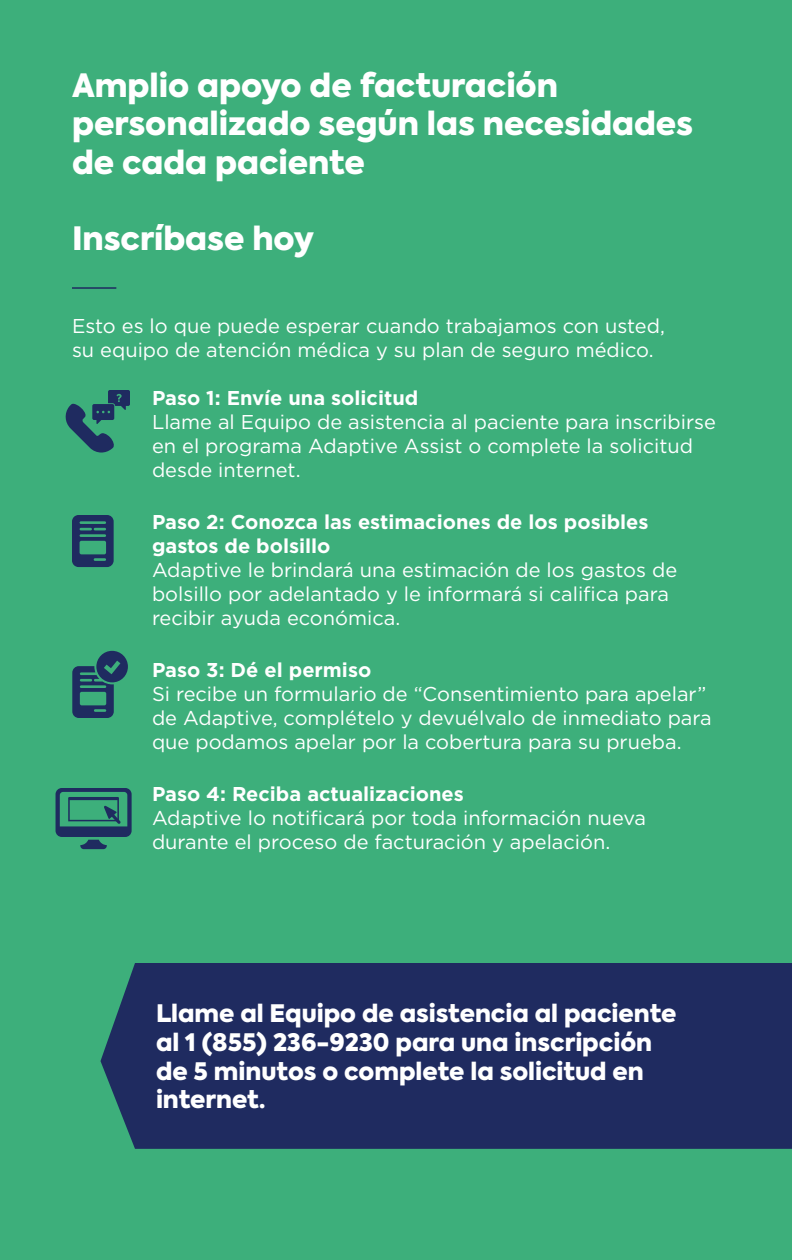
<style>
.page{position:relative;width:792px;height:1260px;background:#3daf7b}
.page>*{position:absolute;margin:0;border:0;box-sizing:border-box;transform-origin:0 0}
.t1{font:900 32px/38.4px "Axiforma";color:#fff}
.t2{font:900 24px/28.8px "Axiforma";color:#fff}
.t3{font:20px/24px "Gotham";color:#fff}
.t4{font:700 20px/24px "Gotham";color:#fff}
</style>
<div class="page">
<hr style="left:72px;top:287px;width:44px;height:2px;background:#1f2b60">
<svg style="left:65px;top:390px;width:65px;height:63px"></svg>
<svg style="left:72px;top:651px;width:56px;height:67px"></svg>
<svg style="left:56px;top:788px;width:76px;height:61px"></svg>
<svg style="left:72px;top:515px;width:42px;height:52px"></svg>
<div style="left:100px;top:963px;width:692px;height:186px;background:#1f2b60"></div>
<p class="t1" style="left:72px;top:66px;width:623px">Amplio apoyo de facturación personalizado según las necesidades de cada paciente</p>
<p class="t1" style="left:72px;top:220px;width:244px">Inscríbase hoy</p>
<p class="t3" style="left:72px;top:314px;width:594px">Esto es lo que puede esperar cuando trabajamos con usted, su equipo de atención médica y su plan de seguro médico.</p>
<p class="t4" style="left:152px;top:386px;width:268px">Paso 1: Envíe una solicitud</p>
<p class="t3" style="left:152px;top:410px;width:566px">Llame al Equipo de asistencia al paciente para inscribirse en el programa Adaptive Assist o complete la solicitud desde internet.</p>
<p class="t4" style="left:152px;top:510px;width:498px">Paso 2: Conozca las estimaciones de los posibles gastos de bolsillo</p>
<p class="t3" style="left:152px;top:558px;width:527px">Adaptive le brindará una estimación de los gastos de bolsillo por adelantado y le informará si califica para recibir ayuda económica.</p>
<p class="t4" style="left:152px;top:658px;width:221px">Paso 3: Dé el permiso</p>
<p class="t3" style="left:152px;top:682px;width:561px">Si recibe un formulario de “Consentimiento para apelar” de Adaptive, complételo y devuélvalo de inmediato para que podamos apelar por la cobertura para su prueba.</p>
<p class="t4" style="left:152px;top:782px;width:313px">Paso 4: Reciba actualizaciones</p>
<p class="t3" style="left:152px;top:806px;width:496px">Adaptive lo notificará por toda información nueva durante el proceso de facturación y apelación.</p>
<p class="t2" style="left:156px;top:999px;width:522px">Llame al Equipo de asistencia al paciente al 1 (855) 236-9230 para una inscripción de 5 minutos o complete la solicitud en internet.</p>
</div>
